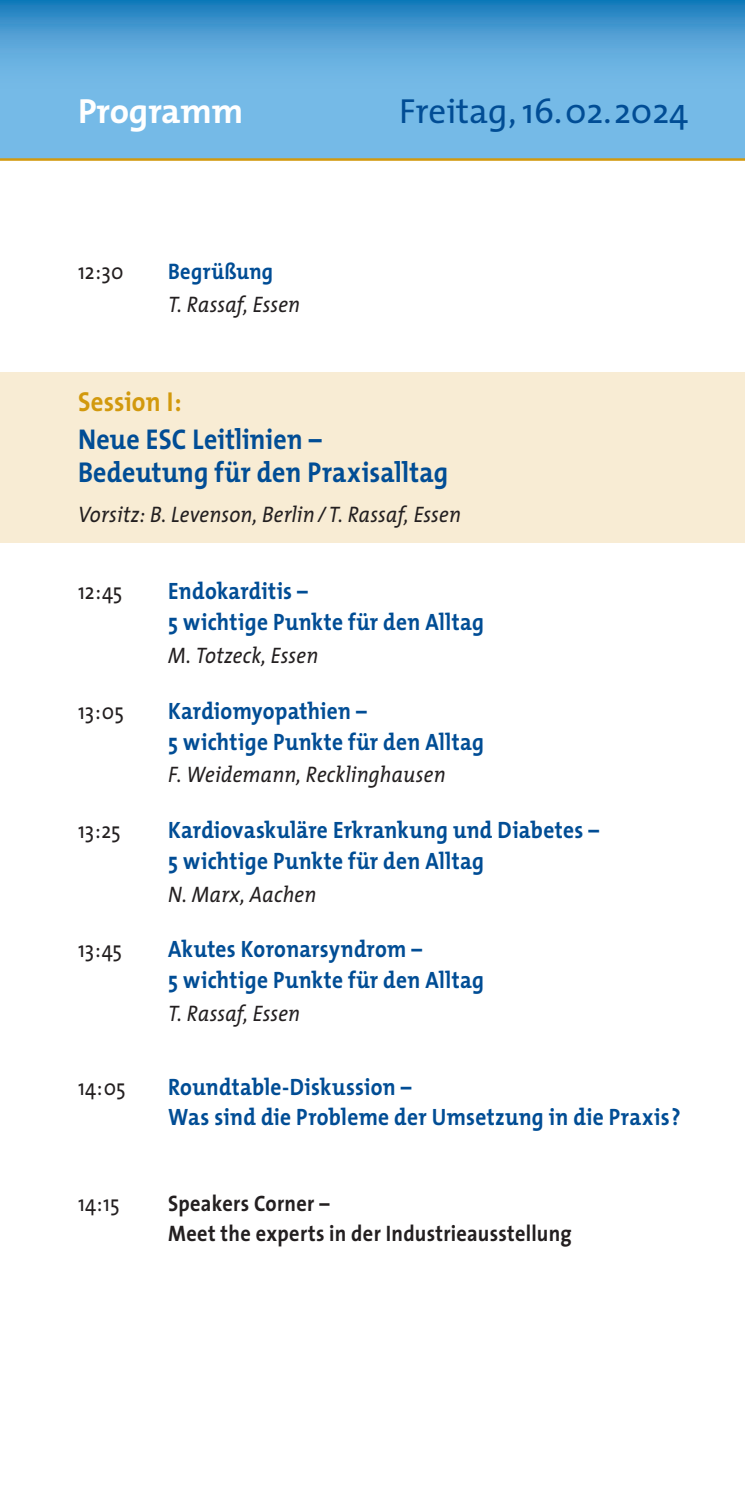
<style>
.page{position:relative;width:745px;height:1489px;background:#fff}
.page>*{position:absolute;margin:0;border:0;box-sizing:border-box;transform-origin:0 0}
.t1{font:35px "The Mix";color:#014d95}
.t2{font:700 35px "The Mix";color:#fff}
.t3{font:700 28.75px/33.8px "The Mix";letter-spacing:.01em;color:#014d95;scale:.9 1}
.t4{font:700 27.5px "The Mix";letter-spacing:.005em;color:#d2990d;scale:.9 1}
.t5{font:700 23.75px/31px "The Mix";letter-spacing:.015em;color:#014d95;scale:.9 1}
.t6{font:italic 22.5px "The Mix";letter-spacing:.01em;color:#231f20;scale:.9 1}
.t7{font:700 22.5px/29.2px "The Sans";letter-spacing:.015em;color:#231f20;scale:.9 1}
.t8{font:22.5px "The Mix";letter-spacing:-.005em;color:#231f20;scale:.9 1}
.t9{font:700 22.5px "The Mix";letter-spacing:.015em;color:#014d95;scale:.9 1}
</style>
<div class="page">
<div style="left:0;top:372px;width:744px;height:171px;background:#f8ecd4"></div>
<svg style="left:0;top:0;width:744px;height:158px"></svg>
<hr style="left:0;top:158px;width:744px;height:3px;background:#d2990d">
<h1 class="t2" style="left:78px;top:82px;width:167px">Programm</h1>
<h1 class="t1" style="left:399px;top:82px;width:290px">Freitag, 16.02.2024</h1>
<p class="t8" style="left:78px;top:252px;width:52px">12:30</p>
<p class="t9" style="left:168px;top:252px;width:118px">Begrüßung</p>
<p class="t6" style="left:168px;top:285px;width:148px">T. Rassaf, Essen</p>
<p class="t4" style="left:78px;top:379px;width:116px">Session I:</p>
<p class="t3" style="left:78px;top:421px;width:412px">Neue ESC Leitlinien –<br>Bedeutung für den Praxisalltag</p>
<p class="t6" style="left:78px;top:496px;width:427px">Vorsitz: B. Levenson, Berlin/ T. Rassaf, Essen</p>
<p class="t8" style="left:78px;top:573px;width:51px">12:45</p>
<p class="t5" style="left:168px;top:575px;width:352px">Endokarditis –<br>5 wichtige Punkte für den Alltag</p>
<p class="t6" style="left:168px;top:636px;width:168px">M. Totzeck, Essen</p>
<p class="t8" style="left:78px;top:692px;width:52px">13:05</p>
<p class="t5" style="left:168px;top:694px;width:352px">Kardiomyopathien –<br>5 wichtige Punkte für den Alltag</p>
<p class="t6" style="left:168px;top:756px;width:309px">F. Weidemann, Recklinghausen</p>
<p class="t8" style="left:78px;top:811px;width:49px">13:25</p>
<p class="t5" style="left:168px;top:813px;width:480px">Kardiovaskuläre Erkrankung und Diabetes –<br>5 wichtige Punkte für den Alltag</p>
<p class="t6" style="left:168px;top:875px;width:166px">N. Marx, Aachen</p>
<p class="t8" style="left:78px;top:931px;width:50px">13:45</p>
<p class="t5" style="left:168px;top:933px;width:352px">Akutes Koronarsyndrom –<br>5 wichtige Punkte für den Alltag</p>
<p class="t6" style="left:168px;top:994px;width:148px">T. Rassaf, Essen</p>
<p class="t8" style="left:78px;top:1068px;width:54px">14:05</p>
<p class="t5" style="left:168px;top:1070px;width:570px">Roundtable-Diskussion –<br>Was sind die Probleme der Umsetzung in die Praxis?</p>
<p class="t8" style="left:78px;top:1184px;width:48px">14:15</p>
<p class="t7" style="left:168px;top:1188px;width:449px">Speakers Corner –<br>Meet the experts in der Industrieausstellung</p>
</div>
